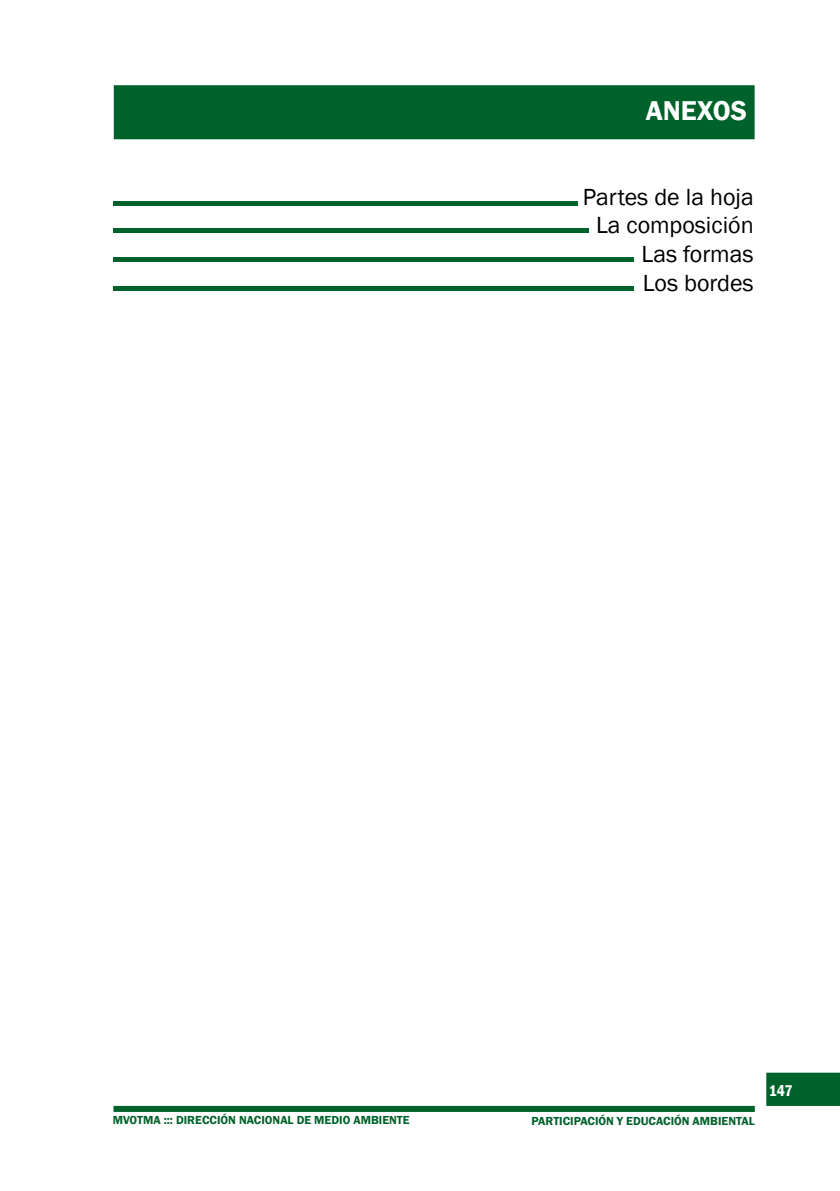
<style>
.page{position:relative;width:840px;height:1191px;background:#fff}
.page>*{position:absolute;margin:0;border:0;box-sizing:border-box;transform-origin:0 0}
.t1{font:600 28px "Franklin Gothic";color:#fff}
.t2{font:24px/28.8px "Franklin Gothic";color:#000;text-align:right}
.t3{font:600 condensed 16px "Franklin Gothic";color:#fff}
.t4{font:600 12px "Franklin Gothic";color:#00622b}
</style>
<div class="page">
<div style="left:113px;top:1106px;width:641px;height:6px;background:#00622b"></div>
<div style="left:766px;top:1072px;width:73px;height:34px;background:#00622b"></div>
<div style="left:114px;top:85px;width:640px;height:54px;background:#00622b;border:2px solid #00622b"></div>
<hr style="left:113px;top:201px;width:464px;height:4px;background:#00622b">
<div style="left:113px;top:228px;width:475px;height:5px;background:#00622b"></div>
<div style="left:113px;top:257px;width:520px;height:5px;background:#00622b"></div>
<div style="left:114px;top:286px;width:519px;height:5px;background:#00622b"></div>
<h1 class="t1" style="left:645px;top:93px;width:103px">ANEXOS</h1>
<h2 class="t2" style="left:582px;top:183px;width:172px">Partes de la hoja<br>La composición<br>Las formas<br>Los bordes</h2>
<p class="t4" style="left:113px;top:1113px;width:298px">MVOTMA ::: DIRECCIÓN NACIONAL DE MEDIO AMBIENTE</p>
<p class="t4" style="left:531px;top:1113px;width:225px">PARTICIPACIÓN Y EDUCACIÓN AMBIENTAL</p>
<h3 class="t3" style="left:768px;top:1079px;width:25px">147</h3>
</div>
